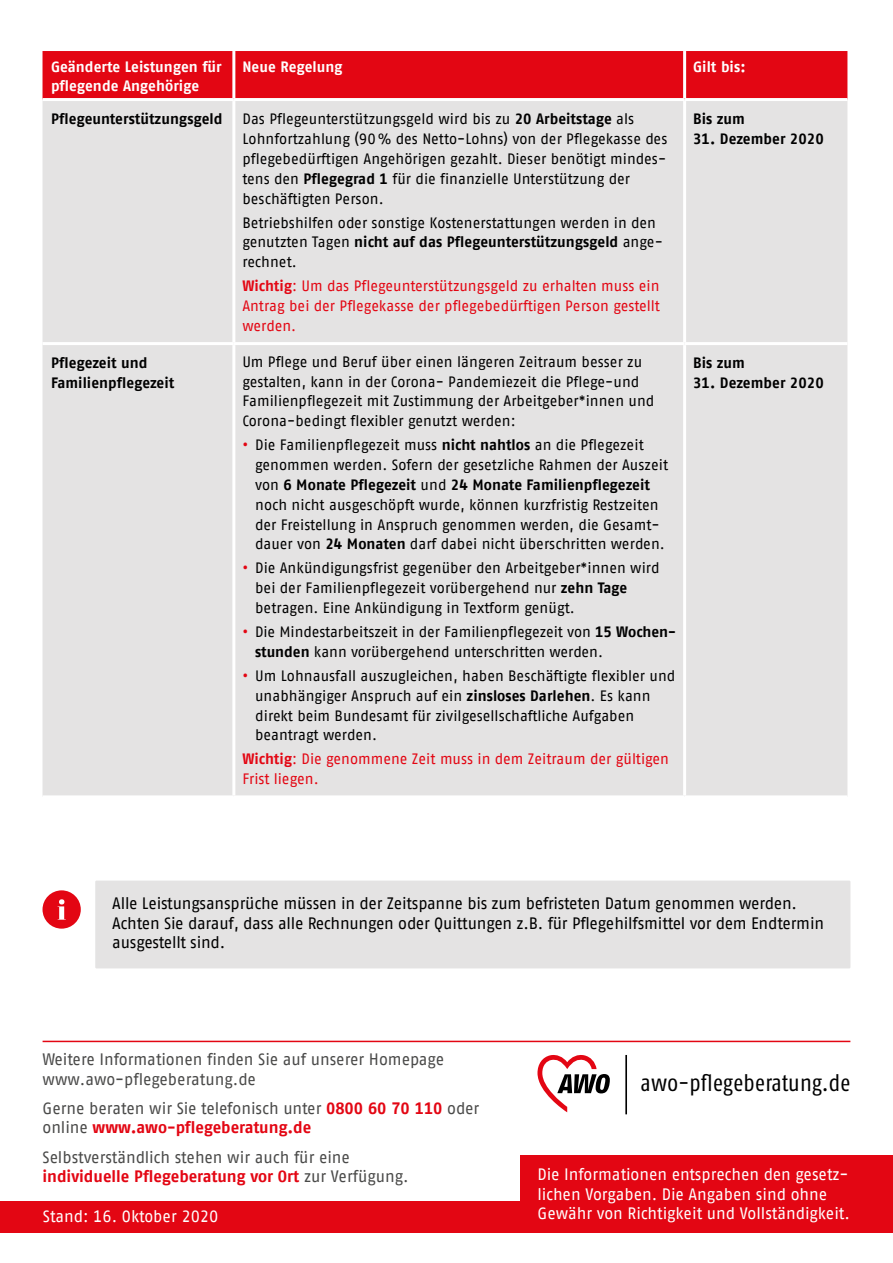
<style>
.page{position:relative;width:893px;height:1263px;background:#fff}
.page>*{position:absolute;margin:0;border:0;box-sizing:border-box;transform-origin:0 0}
.t1{font:23.4px "Fago Co";letter-spacing:.015em;color:#000}
.t2{font:16.5px/19.5px "AWO Fago Office";color:#4a4a49}
.t3{font:16.5px/19.5px "AWO Fago Office";letter-spacing:-.01em;color:#000}
.t4{font:16.5px/19.5px "AWO Fago Office";color:#fff}
.t5{font:15px/19.8px "AWO Fago Office";letter-spacing:.005em;color:#000}
.t6{font:15px/19.8px "AWO Fago Office";letter-spacing:.005em;color:#e30613;text-align:justify}
.t7{font:700 15px/19.8px "AWO Fago Office";letter-spacing:.005em;color:#000}
.t8{font:700 15px/19.5px "AWO Fago Office";letter-spacing:.005em;color:#fff}
.s1{font-weight:700}
.s2{font-weight:700;color:#e30613}
</style>
<div class="page">
<hr style="left:43px;top:1041px;width:807px;height:1px;background:#e30613">
<svg style="left:537px;top:1055px;width:73px;height:57px"></svg>
<hr style="left:625px;top:1055px;width:2px;height:59px;background:#000">
<div style="left:43px;top:51px;width:804px;height:47px;background:#e30613"></div>
<div style="left:43px;top:101px;width:804px;height:694px;background:#e4e3e3"></div>
<hr style="left:232px;top:51px;width:3px;height:47px;background:#fff">
<hr style="left:683px;top:51px;width:3px;height:47px;background:#fff">
<hr style="left:232px;top:101px;width:3px;height:241px;background:#fff">
<hr style="left:683px;top:101px;width:3px;height:241px;background:#fff">
<hr style="left:43px;top:342px;width:191px;height:3px;background:#fff">
<hr style="left:234px;top:342px;width:451px;height:3px;background:#fff">
<hr style="left:232px;top:345px;width:3px;height:450px;background:#fff">
<hr style="left:685px;top:342px;width:162px;height:3px;background:#fff">
<hr style="left:683px;top:345px;width:3px;height:450px;background:#fff">
<div style="left:95px;top:880px;width:755px;height:88px;background:#e4e3e3"></div>
<div style="left:43px;top:890px;width:38px;height:39px;background:#e30613;border-radius:50%"></div>
<svg style="left:58px;top:899px;width:8px;height:21px"></svg>
<div style="left:520px;top:1155px;width:373px;height:59px;background:#e30613"></div>
<div style="left:0;top:1202px;width:893px;height:31px;background:#e30613"></div>
<p class="t8" style="left:51px;top:57px;width:172px">Geänderte Leistungen für pflegende Angehörige</p>
<p class="t8" style="left:242px;top:57px;width:102px">Neue Regelung</p>
<p class="t8" style="left:693px;top:57px;width:54px">Gilt bis:</p>
<p class="t7" style="left:51px;top:109px;width:173px">Pflegeunter stützungsgeld</p>
<p class="t5" style="left:242px;top:109px;width:426px">Das Pflegeunterstützungsgeld wird bis zu <span class="s1">20 Arbeitstage</span> als Lohnfortzahlung (90 % des Netto-Lohns) von der Pflegekasse des pflegebedürftigen Angehörigen gezahlt. Dieser benötigt mindes&shy;tens den <span class="s1">Pflegegrad 1</span> für die finanzielle Unterstützung der beschäftigten Person.</p>
<p class="t5" style="left:242px;top:213px;width:422px">Betriebshilfen oder sonstige Kostenerstattungen werden in den genutzten Tagen <span class="s1">nicht auf das Pflegeunterstützungsgeld</span> ange&shy;rechnet.</p>
<p class="t6" style="left:242px;top:276px;width:419px"><span class="s1">Wichtig</span>: Um das Pflegeunterstützungsgeld zu erhalten muss ein Antrag bei der Pflegekasse der pflegebedürftigen Person gestellt werden.</p>
<p class="t7" style="left:693px;top:109px;width:53px">Bis zum</p>
<p class="t7" style="left:693px;top:129px;width:132px">31. Dezember 2020</p>
<p class="t7" style="left:51px;top:353px;width:125px">Pflegezeit und<br>Familienpflegezeit</p>
<p class="t5" style="left:242px;top:352px;width:414px">Um Pflege und Beruf über einen längeren Zeitraum besser zu gestalten, kann in der Corona- Pandemiezeit die Pflege-und Familienpflegezeit mit Zustimmung der Arbeitgeber*innen und Corona-bedingt flexibler genutzt werden:</p>
<p class="t5" style="left:255px;top:435px;width:414px;text-indent:-13px"><span class="s2">•</span> Die Familienpflegezeit muss <span class="s1">nicht nahtlos</span> an die Pflegezeit genommen werden. Sofern der gesetzliche Rahmen der Auszeit von <span class="s1">6 Monate Pflegezeit</span> und <span class="s1">24 Monate Familienpflegezeit </span>noch nicht ausgeschöpft wurde, können kurzfristig Restzeiten der Freistellung in Anspruch genommen werden, die Gesamt&shy;dauer von <span class="s1">24 Monaten</span> darf dabei nicht überschritten werden.</p>
<p class="t5" style="left:255px;top:558px;width:406px;text-indent:-13px"><span class="s2">•</span> Die Ankündigungsfrist gegenüber den Arbeitgeber*innen wird bei der Familienpflegezeit vorübergehend nur <span class="s1">zehn Tage </span>betragen. Eine Ankündigung in Textform genügt.</p>
<p class="t5" style="left:255px;top:622px;width:422px;text-indent:-13px"><span class="s2">•</span> Die Mindestarbeitszeit in der Familienpflegezeit von <span class="s1">15 Wochen&shy;stunden</span> kann vorübergehend unterschritten werden.</p>
<p class="t5" style="left:255px;top:666px;width:422px;text-indent:-13px"><span class="s2">•</span> Um Lohnausfall auszugleichen, haben Beschäftigte flexibler und unabhängiger Anspruch auf ein <span class="s1">zinsloses Darlehen</span>. Es kann direkt beim Bundesamt für zivilgesellschaftliche Aufgaben beantragt werden.</p>
<p class="t6" style="left:242px;top:749px;width:428px"><span class="s1">Wichtig</span>: Die genommene Zeit muss in dem Zeitraum der gültigen<br>Frist liegen.</p>
<p class="t7" style="left:693px;top:353px;width:53px">Bis zum</p>
<p class="t7" style="left:693px;top:373px;width:132px">31. Dezember 2020</p>
<p class="t3" style="left:112px;top:894px;width:713px">Alle Leistungsansprüche müssen in der Zeitspanne bis zum befristeten Datum genommen werden.<br>Achten Sie darauf, dass alle Rechnungen oder Quittungen z.B. für Pflegehilfsmittel vor dem Endtermin ausgestellt sind.</p>
<p class="t2" style="left:43px;top:1050px;width:403px">Weitere Informationen finden Sie auf unserer Homepage www.awo-pflegeberatung.de</p>
<p class="t2" style="left:43px;top:1099px;width:438px">Gerne beraten wir Sie telefonisch unter <span class="s2">0800 60 70 110</span> oder online <span class="s2">www.awo-pflegeberatung.de</span></p>
<p class="t2" style="left:43px;top:1147px;width:367px">Selbstverständlich stehen wir auch für eine <span class="s2">individuelle Pflegeberatung vor Ort</span> zur Verfügung.</p>
<p class="t4" style="left:43px;top:1207px;width:177px">Stand: 16. Oktober 2020</p>
<h1 class="t1" style="left:640px;top:1074px;width:211px">awo-pflegeberatung.de</h1>
<p class="t4" style="left:537px;top:1165px;width:314px">Die Informationen entsprechen den gesetz&shy;lichen Vorgaben. Die Angaben sind ohne<br>Gewähr von Richtigkeit und Vollständigkeit.</p>
</div>
